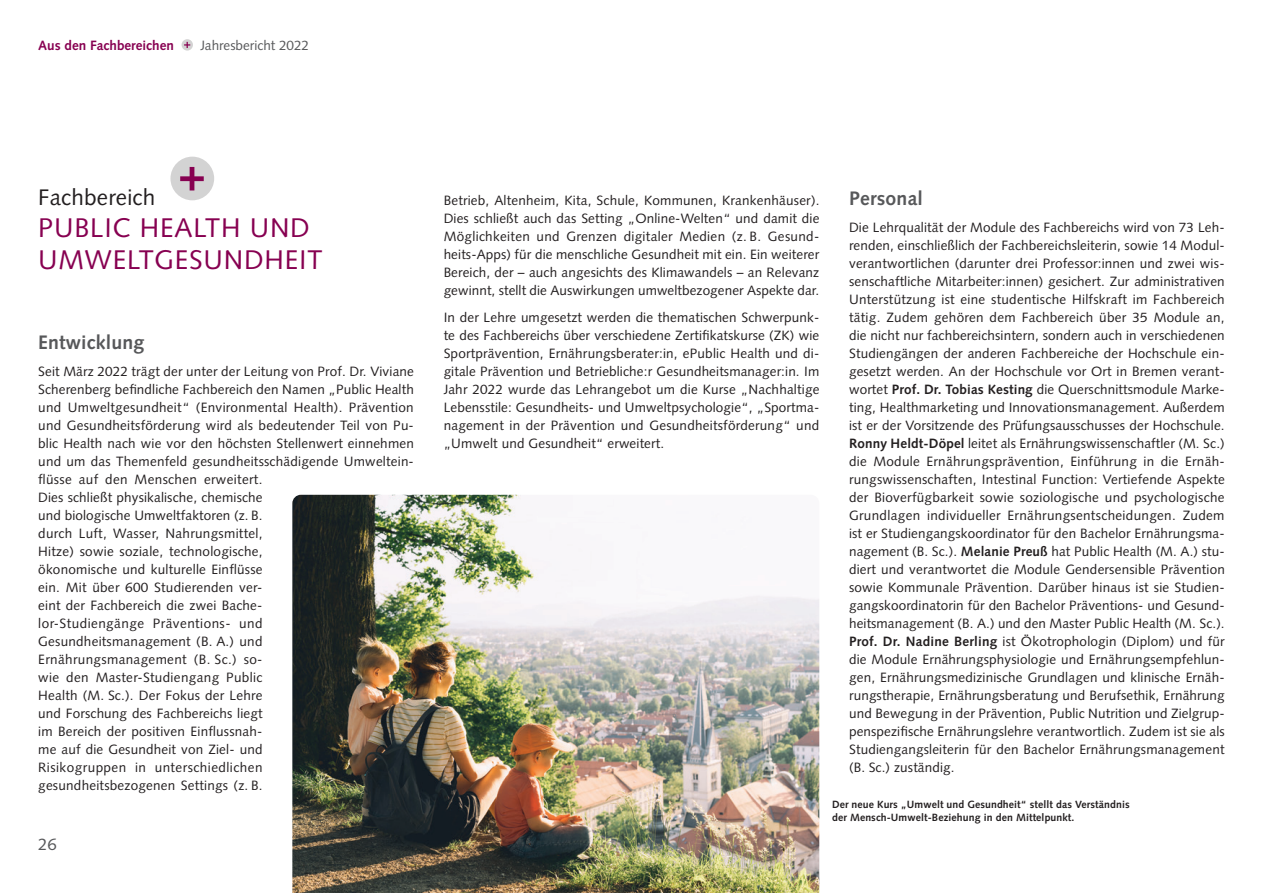
<style>
.page{position:relative;width:1263px;height:893px;background:#fff}
.page>*{position:absolute;margin:0;border:0;box-sizing:border-box;transform-origin:0 0}
._01_Head_Rot_2{font:27px/31.5px "Syntax LT Std";letter-spacing:.03em;color:#870151}
._01_Head_Grau_1{font:22.5px "Syntax LT Std";letter-spacing:.01em;color:#231f20}
.Head_02{font:700 19.5px "Syntax LT Std";letter-spacing:.01em;color:#57585a}
.t1{font:16.5px "Syntax LT Std";color:#57585a}
._01_Fließtext_Abstan{font:13.5px/18px "Syntax LT Std";letter-spacing:.015em;color:#231f20;text-align:justify}
.t2{font:700 13.5px "Syntax LT Std";color:#870151}
.t3{font:13.5px "Syntax LT Std";color:#57585a}
._02_BU{font:700 10.5px/13.5px "Syntax LT Std";letter-spacing:.01em;color:#231f20}
.s1{font-weight:700}
</style>
<div class="page">
<svg style="left:182px;top:39px;width:11px;height:12px"></svg>
<svg style="left:184px;top:42px;width:6px;height:6px"></svg>
<div style="left:170px;top:157px;width:44px;height:43px;background:#d3d3d3;border-radius:50%"></div>
<svg style="left:180px;top:167px;width:24px;height:23px"></svg>
<img style="left:292px;top:495px;width:527px;height:398px">
<p class="t2" style="left:38px;top:37px;width:137px">Aus den Fachbereichen</p>
<p class="t3" style="left:200px;top:37px;width:110px">Jahresbericht 2022</p>
<p class="_01_Head_Grau_1" style="left:38px;top:184px;width:119px">Fachbereich</p>
<p class="_01_Head_Rot_2" style="left:38px;top:212px;width:286px">PUBLIC HEALTH UND<br>UMWELTGESUNDHEIT</p>
<p class="Head_02" style="left:38px;top:331px;width:107px">Entwicklung</p>
<p class="_01_Fließtext_Abstan" style="left:38px;top:362px;width:377px;text-align:left">Seit März 2022 trägt der unter der Leitung von Prof. Dr. Viviane Scherenberg befindliche Fachbereich den Namen „Public Health und Umweltgesundheit“ (Environmental Health). Prävention und Gesundheitsförderung wird als bedeutender Teil von Pu&shy;blic Health nach wie vor den höchsten Stellenwert einnehmen und um das Themenfeld gesundheitsschädigende Umweltein&shy;flüsse auf den Menschen erweitert.<br>Dies schließt physikalische, chemische<br>und biologische Umweltfaktoren (z. B.<br>durch Luft, Wasser, Nahrungsmittel,<br>Hitze) sowie soziale, technologische,<br>ökonomische und kulturelle Einflüsse<br>ein. Mit über 600 Studierenden ver-<br>eint der Fachbereich die zwei Bache-<br>lor-Studiengänge Präventions- und Gesundheitsmanagement (B. A.) und Ernährungsmanagement (B. Sc.) so-<br>wie den Master-Studiengang Public<br>Health (M. Sc.). Der Fokus der Lehre<br>und Forschung des Fachbereichs liegt<br>im Bereich der positiven Einflussnah-<br>me auf die Gesundheit von Ziel- und<br>Risikogruppen in unterschiedlichen<br>gesundheitsbezogenen Settings (z. B.</p>
<p class="t1" style="left:38px;top:835px;width:20px">26</p>
<p class="_01_Fließtext_Abstan" style="left:444px;top:191px;width:377px">Betrieb, Altenheim, Kita, Schule, Kommunen, Krankenhäuser).<br>Dies schließt auch das Setting „Online-Welten“ und damit die Möglichkeiten und Grenzen digitaler Medien (z. B. Gesund&shy;heits-Apps) für die menschliche Gesundheit mit ein. Ein weiterer Bereich, der – auch angesichts des Klimawandels – an Relevanz gewinnt, stellt die Auswirkungen umweltbezogener Aspekte dar.</p>
<p class="_01_Fließtext_Abstan" style="left:444px;top:308px;width:377px">In der Lehre umgesetzt werden die thematischen Schwerpunk&shy;te des Fachbereichs über verschiedene Zertifikatskurse (ZK) wie Sportprävention, Ernährungsberater:in, ePublic Health und di&shy;gitale Prävention und Betriebliche:r Gesundheitsmanager:in. Im Jahr 2022 wurde das Lehrangebot um die Kurse „Nachhaltige Lebensstile: Gesundheits- und Umweltpsychologie“, „Sportma&shy;nagement in der Prävention und Gesundheitsförderung“ und „Umwelt und Gesundheit“ erweitert.</p>
<p class="Head_02" style="left:849px;top:187px;width:75px">Personal</p>
<p class="_01_Fließtext_Abstan" style="left:849px;top:218px;width:377px">Die Lehrqualität der Module des Fachbereichs wird von 73 Leh&shy;renden, einschließlich der Fachbereichsleiterin, sowie 14 Modul&shy;verantwortlichen (darunter drei Professor:innen und zwei wis&shy;senschaftliche Mitarbeiter:innen) gesichert. Zur administrativen Unterstützung ist eine studentische Hilfskraft im Fachbereich tätig. Zudem gehören dem Fachbereich über 35 Module an, die nicht nur fachbereichsintern, sondern auch in verschiedenen Studiengängen der anderen Fachbereiche der Hochschule ein&shy;gesetzt werden. An der Hochschule vor Ort in Bremen verant&shy;wortet <span class="s1">Prof. Dr. Tobias Kesting</span> die Querschnittsmodule Marke&shy;ting, Healthmarketing und Innovationsmanagement. Außerdem ist er der Vorsitzende des Prüfungsausschusses der Hochschule.<br><span class="s1">Ronny Heldt-Döpel</span> leitet als Ernährungswissenschaftler (M. Sc.) die Module Ernährungsprävention, Einführung in die Ernäh&shy;rungswissenschaften, Intestinal Function: Vertiefende Aspekte der Bioverfügbarkeit sowie soziologische und psychologische Grundlagen individueller Ernährungsentscheidungen. Zudem ist er Studiengangskoordinator für den Bachelor Ernährungsma&shy;nagement (B. Sc.). <span class="s1">Melanie Preuß</span> hat Public Health (M. A.) stu&shy;diert und verantwortet die Module Gendersensible Prävention sowie Kommunale Prävention. Darüber hinaus ist sie Studien&shy;gangskoordinatorin für den Bachelor Präventions- und Gesund&shy;heitsmanagement (B. A.) und den Master Public Health (M. Sc.).<br><span class="s1">Prof. Dr. Nadine Berling</span> ist Ökotrophologin (Diplom) und für die Module Ernährungsphysiologie und Ernährungsempfehlun&shy;gen, Ernährungsmedizinische Grundlagen und klinische Ernäh&shy;rungstherapie, Ernährungsberatung und Berufsethik, Ernährung und Bewegung in der Prävention, Public Nutrition und Zielgrup&shy;penspezifische Ernährungslehre verantwortlich. Zudem ist sie als Studiengangsleiterin für den Bachelor Ernährungsmanagement (B. Sc.) zuständig.</p>
<p class="_02_BU" style="left:832px;top:798px;width:299px">Der neue Kurs „Umwelt und Gesundheit“ stellt das Verständnis der Mensch-Umwelt-Beziehung in den Mittelpunkt.</p>
</div>
